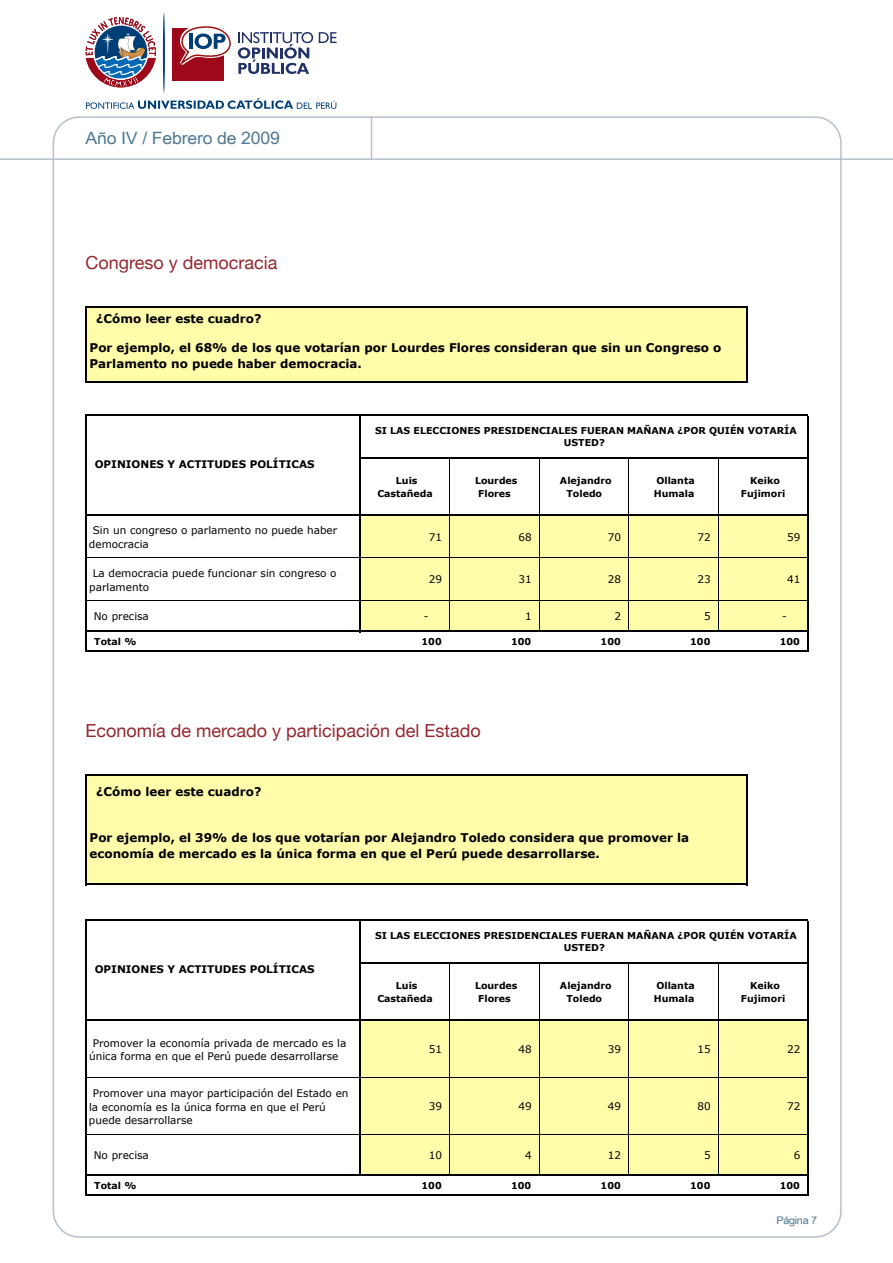
<style>
.page{position:relative;width:893px;height:1263px;background:#fff}
.page>*{position:absolute;margin:0;border:0;box-sizing:border-box;transform-origin:0 0}
.t1{font:18px "Helvetica Neue";color:#94282f}
.t2{font:16.95px "Arial Narrow";letter-spacing:-.01em;color:#507894;scale:1.27 1}
.t3{font:700 12px/16px "Verdana";color:#000}
.t4{font:10.5px/13.4px "Verdana";color:#000}
.t5{font:700 10.5px "Verdana";color:#000}
.t6{font:10.5px "Arial Narrow";letter-spacing:-.03em;color:#507894;scale:1.28 1}
.t7{font:700 9.45px/12.5px "Verdana";color:#000;text-align:center}
</style>
<div class="page">
<hr style="left:0;top:158px;width:893px;height:2px;background:#b5c0ca">
<hr style="left:371px;top:117px;width:1px;height:42px;background:#b5c0ca">
<svg style="left:86px;top:13px;width:251px;height:96px"></svg>
<div style="left:87px;top:307px;width:661px;height:75px;background:#fffda9"></div>
<hr style="left:85px;top:306px;width:2px;height:77px;background:#000">
<hr style="left:747px;top:308px;width:1px;height:75px;background:#000">
<hr style="left:88px;top:306px;width:660px;height:2px;background:#000">
<hr style="left:88px;top:381px;width:660px;height:2px;background:#000">
<div style="left:360px;top:1020px;width:448px;height:155px;background:#fffda9"></div>
<hr style="left:449px;top:964px;width:1px;height:55px;background:#000">
<hr style="left:539px;top:964px;width:1px;height:55px;background:#000">
<hr style="left:628px;top:964px;width:1px;height:55px;background:#000">
<hr style="left:718px;top:964px;width:1px;height:55px;background:#000">
<hr style="left:87px;top:1077px;width:272px;height:1px;background:#000">
<hr style="left:87px;top:1134px;width:272px;height:1px;background:#000">
<hr style="left:85px;top:919px;width:2px;height:277px;background:#000">
<hr style="left:359px;top:921px;width:2px;height:255px;background:#000">
<hr style="left:807px;top:921px;width:1px;height:275px;background:#000">
<hr style="left:449px;top:1021px;width:1px;height:153px;background:#000">
<hr style="left:539px;top:1021px;width:1px;height:153px;background:#000">
<hr style="left:628px;top:1021px;width:1px;height:153px;background:#000">
<hr style="left:718px;top:1021px;width:1px;height:153px;background:#000">
<hr style="left:87px;top:919px;width:721px;height:2px;background:#000">
<hr style="left:361px;top:962px;width:447px;height:2px;background:#000">
<hr style="left:87px;top:1019px;width:721px;height:2px;background:#000">
<hr style="left:361px;top:1077px;width:445px;height:1px;background:#000">
<hr style="left:361px;top:1134px;width:445px;height:1px;background:#000">
<hr style="left:87px;top:1174px;width:721px;height:2px;background:#000">
<hr style="left:87px;top:1194px;width:721px;height:2px;background:#000">
<div style="left:87px;top:775px;width:661px;height:109px;background:#fffda9"></div>
<hr style="left:85px;top:774px;width:2px;height:111px;background:#000">
<hr style="left:747px;top:776px;width:1px;height:109px;background:#000">
<hr style="left:88px;top:774px;width:660px;height:2px;background:#000">
<hr style="left:88px;top:883px;width:660px;height:2px;background:#000">
<div style="left:360px;top:515px;width:448px;height:116px;background:#fffda9"></div>
<hr style="left:449px;top:459px;width:1px;height:55px;background:#000">
<hr style="left:539px;top:459px;width:1px;height:55px;background:#000">
<hr style="left:628px;top:459px;width:1px;height:55px;background:#000">
<hr style="left:718px;top:459px;width:1px;height:55px;background:#000">
<hr style="left:87px;top:557px;width:272px;height:1px;background:#000">
<hr style="left:87px;top:600px;width:272px;height:1px;background:#000">
<hr style="left:85px;top:414px;width:2px;height:238px;background:#000">
<hr style="left:359px;top:416px;width:2px;height:216px;background:#000">
<hr style="left:807px;top:416px;width:1px;height:236px;background:#000">
<hr style="left:449px;top:516px;width:1px;height:114px;background:#000">
<hr style="left:539px;top:516px;width:1px;height:114px;background:#000">
<hr style="left:628px;top:516px;width:1px;height:114px;background:#000">
<hr style="left:718px;top:516px;width:1px;height:114px;background:#000">
<hr style="left:87px;top:414px;width:721px;height:2px;background:#000">
<hr style="left:361px;top:457px;width:447px;height:1px;background:#000">
<hr style="left:87px;top:514px;width:721px;height:2px;background:#000">
<hr style="left:361px;top:557px;width:445px;height:1px;background:#000">
<hr style="left:361px;top:600px;width:445px;height:1px;background:#000">
<hr style="left:87px;top:630px;width:721px;height:2px;background:#000">
<hr style="left:87px;top:650px;width:721px;height:2px;background:#000">
<h2 class="t2" style="left:86px;top:126px;width:155px">Año IV / Febrero de 2009</h2>
<h1 class="t1" style="left:85px;top:252px;width:194px">Congreso y democracia</h1>
<p class="t3" style="left:96px;top:311px;width:167px">¿Cómo leer este cuadro?</p>
<p class="t3" style="left:90px;top:340px;width:633px">Por ejemplo, el 68% de los que votarían por Lourdes Flores consideran que sin un Congreso o<br>Parlamento no puede haber democracia.</p>
<p class="t5" style="left:95px;top:458px;width:221px">OPINIONES Y ACTITUDES POLÍTICAS</p>
<p class="t7" style="left:375px;top:424px;width:423px">SI LAS ELECCIONES PRESIDENCIALES FUERAN MAÑANA ¿POR QUIÉN VOTARÍA<br>USTED?</p>
<p class="t7" style="left:377px;top:474px;width:57px">Luis<br>Castañeda</p>
<p class="t7" style="left:475px;top:474px;width:44px">Lourdes<br>Flores</p>
<p class="t7" style="left:560px;top:474px;width:53px">Alejandro<br>Toledo</p>
<p class="t7" style="left:654px;top:474px;width:42px;text-align:left">Ollanta<br>Humala</p>
<p class="t7" style="left:741px;top:474px;width:46px">Keiko<br>Fujimori</p>
<p class="t4" style="left:89px;top:525px;width:250px;text-indent:4px">Sin un congreso o parlamento no puede haber democracia</p>
<p class="t4" style="left:429px;top:531px;width:15px">71</p>
<p class="t4" style="left:518px;top:531px;width:15px">68</p>
<p class="t4" style="left:608px;top:531px;width:15px">70</p>
<p class="t4" style="left:697px;top:531px;width:15px">72</p>
<p class="t4" style="left:787px;top:531px;width:15px">59</p>
<p class="t4" style="left:89px;top:567px;width:249px;text-indent:4px">La democracia puede funcionar sin congreso o parlamento</p>
<p class="t4" style="left:429px;top:574px;width:15px">29</p>
<p class="t4" style="left:518px;top:574px;width:15px">31</p>
<p class="t4" style="left:608px;top:574px;width:15px">28</p>
<p class="t4" style="left:697px;top:574px;width:15px">23</p>
<p class="t4" style="left:787px;top:574px;width:15px">41</p>
<p class="t4" style="left:94px;top:610px;width:57px">No precisa</p>
<p class="t4" style="left:424px;top:610px;width:6px">-</p>
<p class="t4" style="left:525px;top:610px;width:8px">1</p>
<p class="t4" style="left:615px;top:610px;width:8px">2</p>
<p class="t4" style="left:704px;top:610px;width:8px">5</p>
<p class="t4" style="left:782px;top:610px;width:6px">-</p>
<p class="t7" style="left:94px;top:635px;width:44px">Total %</p>
<p class="t7" style="left:422px;top:635px;width:22px">100</p>
<p class="t7" style="left:511px;top:635px;width:22px">100</p>
<p class="t7" style="left:601px;top:635px;width:22px">100</p>
<p class="t7" style="left:690px;top:635px;width:22px">100</p>
<p class="t7" style="left:780px;top:635px;width:22px">100</p>
<h1 class="t1" style="left:85px;top:720px;width:397px">Economía de mercado y participación del Estado</h1>
<p class="t3" style="left:96px;top:784px;width:167px">¿Cómo leer este cuadro?</p>
<p class="t3" style="left:90px;top:830px;width:601px">Por ejemplo, el 39% de los que votarían por Alejandro Toledo considera que promover la economía de mercado es la única forma en que el Perú puede desarrollarse.</p>
<p class="t5" style="left:95px;top:963px;width:221px">OPINIONES Y ACTITUDES POLÍTICAS</p>
<p class="t7" style="left:375px;top:929px;width:423px">SI LAS ELECCIONES PRESIDENCIALES FUERAN MAÑANA ¿POR QUIÉN VOTARÍA<br>USTED?</p>
<p class="t7" style="left:377px;top:979px;width:57px">Luis<br>Castañeda</p>
<p class="t7" style="left:475px;top:979px;width:44px">Lourdes<br>Flores</p>
<p class="t7" style="left:560px;top:979px;width:53px">Alejandro<br>Toledo</p>
<p class="t7" style="left:654px;top:979px;width:42px;text-align:left">Ollanta<br>Humala</p>
<p class="t7" style="left:741px;top:979px;width:46px">Keiko<br>Fujimori</p>
<p class="t4" style="left:89px;top:1037px;width:259px;text-indent:4px">Promover la economía privada de mercado es la única forma en que el Perú puede desarrollarse</p>
<p class="t4" style="left:429px;top:1043px;width:15px">51</p>
<p class="t4" style="left:518px;top:1043px;width:15px">48</p>
<p class="t4" style="left:608px;top:1043px;width:15px">39</p>
<p class="t4" style="left:697px;top:1043px;width:15px">15</p>
<p class="t4" style="left:787px;top:1043px;width:15px">22</p>
<p class="t4" style="left:89px;top:1087px;width:261px;text-indent:4px">Promover una mayor participación del Estado en la economía es la única forma en que el Perú puede desarrollarse</p>
<p class="t4" style="left:429px;top:1100px;width:15px">39</p>
<p class="t4" style="left:518px;top:1100px;width:15px">49</p>
<p class="t4" style="left:608px;top:1100px;width:15px">49</p>
<p class="t4" style="left:697px;top:1100px;width:15px">80</p>
<p class="t4" style="left:787px;top:1100px;width:15px">72</p>
<p class="t4" style="left:94px;top:1149px;width:57px">No precisa</p>
<p class="t4" style="left:429px;top:1149px;width:15px">10</p>
<p class="t4" style="left:525px;top:1149px;width:8px">4</p>
<p class="t4" style="left:608px;top:1149px;width:15px">12</p>
<p class="t4" style="left:704px;top:1149px;width:8px">5</p>
<p class="t4" style="left:794px;top:1149px;width:8px">6</p>
<p class="t7" style="left:94px;top:1179px;width:44px">Total %</p>
<p class="t7" style="left:422px;top:1179px;width:22px">100</p>
<p class="t7" style="left:511px;top:1179px;width:22px">100</p>
<p class="t7" style="left:601px;top:1179px;width:22px">100</p>
<p class="t7" style="left:690px;top:1179px;width:22px">100</p>
<p class="t7" style="left:780px;top:1179px;width:22px">100</p>
<p class="t6" style="left:777px;top:1212px;width:33px">Página 7</p>
</div>
